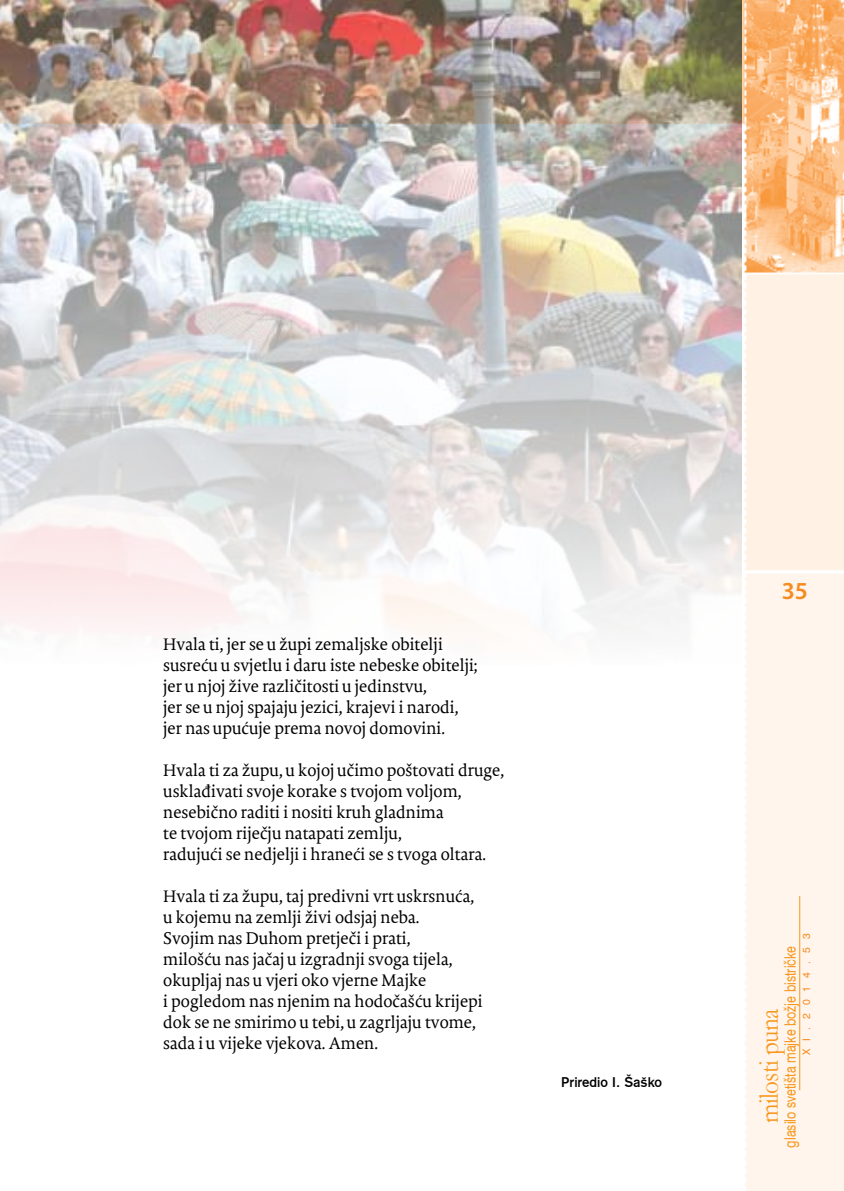
<style>
.page{position:relative;width:844px;height:1191px;background:#fff}
.page>*{position:absolute;margin:0;border:0;box-sizing:border-box;transform-origin:0 0}
.t1{font:28px "Garamond";letter-spacing:-.025em;color:#f8971d;scale:.9 1}
.t2{font:600 24.5px "Myriad Pro";color:#f68b1f}
.t3{font:17.5px/21px "Glas Koncila T9";color:#000}
.t4{font:15.75px "Swiss 721 BT";color:#f8971d;scale:.79 1}
.t5{font:14px "Gothic 725 BT Bold A";color:#000}
.t6{font:10.5px "Swiss 721 BT";letter-spacing:.765em;color:#f68b1f}
</style>
<div class="page">
<img style="left:741px;top:0;width:102px;height:1191px">
<hr style="left:799px;top:896px;width:1px;height:194px;background:#f8971d">
<img style="left:0;top:0;width:741px;height:635px">
<p class="t3" style="left:163px;top:633px;width:316px">Hvala ti, jer se u župi zemaljske obitelji susreću u svjetlu i daru iste nebeske obitelji; jer u njoj žive različitosti u jedinstvu,<br>jer se u njoj spajaju jezici, krajevi i narodi, jer nas upućuje prema novoj domovini.</p>
<p class="t3" style="left:163px;top:759px;width:342px">Hvala ti za župu, u kojoj učimo poštovati druge, usklađivati svoje korake s tvojom voljom, nesebično raditi i nositi kruh gladnima<br>te tvojom riječju natapati zemlju,<br>radujući se nedjelji i hraneći se s tvoga oltara.</p>
<p class="t3" style="left:163px;top:885px;width:321px">Hvala ti za župu, taj predivni vrt uskrsnuća, u kojemu na zemlji živi odsjaj neba.<br>Svojim nas Duhom pretječi i prati,<br>milošću nas jačaj u izgradnji svoga tijela, okupljaj nas u vjeri oko vjerne Majke<br>i pogledom nas njenim na hodočašću krijepi dok se ne smirimo u tebi, u zagrljaju tvome, sada i u vijeke vjekova. Amen.</p>
<p class="t5" style="left:561px;top:1074px;width:102px">Priredio I. Šaško</p>
<h2 class="t2" style="left:781px;top:575px;width:28px">35</h2>
<p class="t6" style="left:800px;top:1055px;width:123px;rotate:-90deg">XI.2014.53</p>
<p class="t4" style="left:780px;top:1147px;width:257px;rotate:-90deg">glasilo svetišta majke božje bistričke</p>
<h1 class="t1" style="left:750px;top:1122px;width:128px;rotate:-90deg">milosti puna</h1>
</div>
